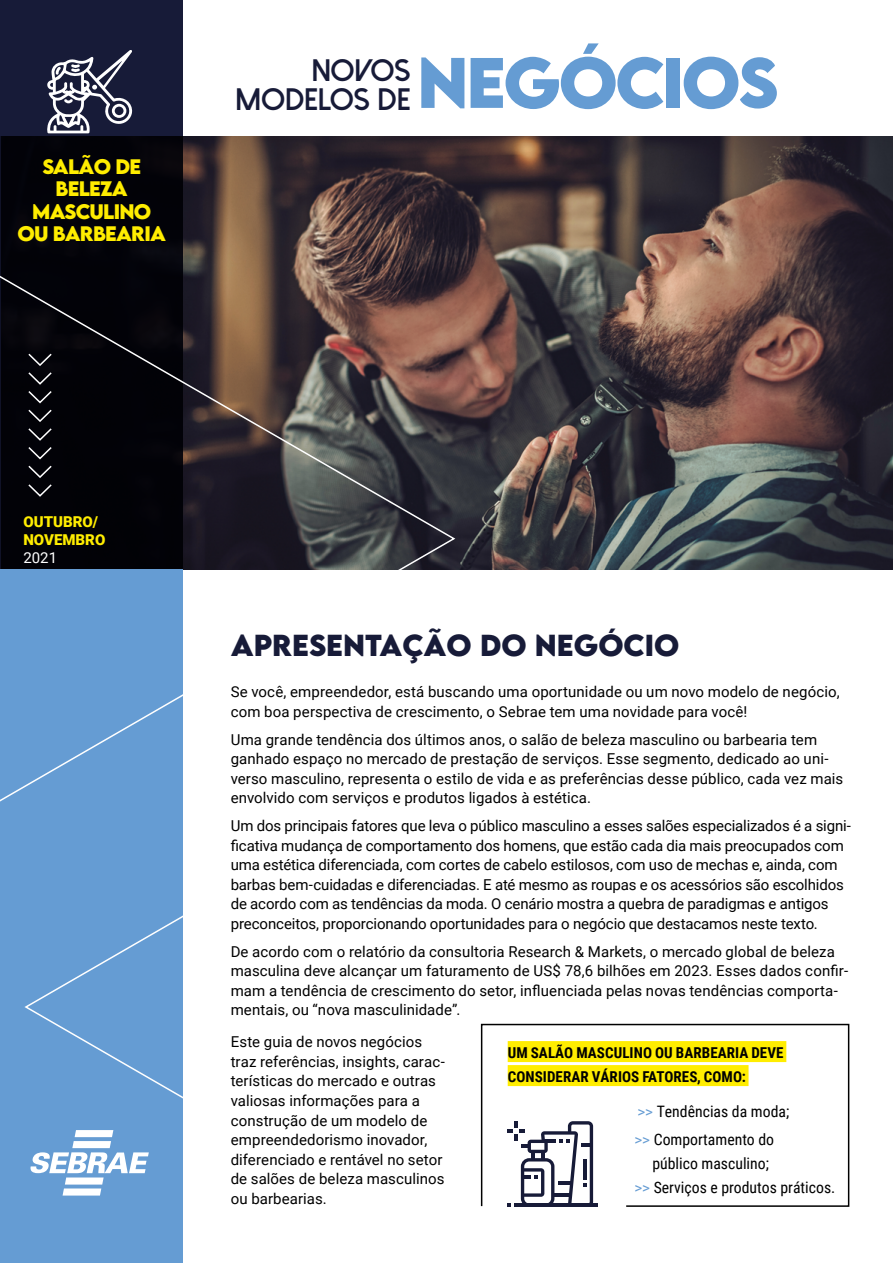
<style>
.page{position:relative;width:893px;height:1263px;background:#fff}
.page>*{position:absolute;margin:0;border:0;box-sizing:border-box;transform-origin:0 0}
.t1{font:800 31.05px/29px "Dolce Vita";color:#171b38}
.t2{font:700 27px "LEMONMILK";color:#171b38}
.t3{font:700 18.75px/22.4px "LEMONMILK";letter-spacing:-.04em;color:#ffed00;text-align:center}
.t4{font:15.75px/28.2px "Roboto Condensed";color:#000}
.t5{font:15px/19.5px "Roboto";letter-spacing:.005em;color:#000}
.t6{font:700 15px/24px "Roboto Condensed";letter-spacing:.005em;color:#000}
.t7{font:900 15px/18px "Roboto";color:#ffed00}
.t8{font:15px "Roboto";color:#fff}
.s1{font-family:"LEMONMILK";font-weight:700;font-size:63.45px;color:#659cd3}
.s2{font-family:"Roboto";font-size:15px;color:#659cd3}
</style>
<div class="page">
<img style="left:183px;top:136px;width:709px;height:433px">
<svg style="left:0;top:0;width:183px;height:271px;background:#0b0d1c"></svg>
<div style="left:0;top:569px;width:183px;height:694px;background:#659cd3"></div>
<svg style="left:0;top:271px;width:456px;height:531px"></svg>
<svg style="left:24px;top:740px;width:432px;height:456px"></svg>
<svg style="left:480px;top:1023px;width:370px;height:184px"></svg>
<svg style="left:31px;top:1130px;width:118px;height:65px"></svg>
<hr style="left:514px;top:1203px;width:84px;height:4px;background:#171b38">
<svg style="left:507px;top:1121px;width:86px;height:86px"></svg>
<div style="left:508px;top:1041px;width:278px;height:21px;background:#ffed00"></div>
<div style="left:508px;top:1065px;width:240px;height:21px;background:#ffed00"></div>
<svg style="left:46px;top:50px;width:87px;height:83px"></svg>
<p class="t3" style="left:18px;top:156px;width:150px">SALÃO DE<br>BELEZA<br>MASCULINO<br>OU BARBEARIA</p>
<h1 class="t1" style="left:235px;top:56px;width:545px;text-indent:76px">NOVOS<br>MODELOS DE <span class="s1">NEGÓCIOS</span></h1>
<p class="t7" style="left:23px;top:512px;width:83px">OUTUBRO/<br>NOVEMBRO</p>
<p class="t8" style="left:23px;top:547px;width:35px">2021</p>
<h2 class="t2" style="left:231px;top:627px;width:450px">APRESENTAÇÃO DO NEGÓCIO</h2>
<p class="t5" style="left:231px;top:682px;width:610px">Se você, empreendedor, está buscando uma oportunidade ou um novo modelo de negócio, com boa perspectiva de crescimento, o Sebrae tem uma novidade para você!</p>
<p class="t5" style="left:231px;top:729px;width:614px">Uma grande tendência dos últimos anos, o salão de beleza masculino ou barbearia tem ganhado espaço no mercado de prestação de serviços. Esse segmento, dedicado ao uni&shy;verso masculino, representa o estilo de vida e as preferências desse público, cada vez mais envolvido com serviços e produtos ligados à estética.</p>
<p class="t5" style="left:231px;top:816px;width:622px">Um dos principais fatores que leva o público masculino a esses salões especializados é a signi&shy;ficativa mudança de comportamento dos homens, que estão cada dia mais preocupados com uma estética diferenciada, com cortes de cabelo estilosos, com uso de mechas e, ainda, com barbas bem-cuidadas e diferenciadas. E até mesmo as roupas e os acessórios são escolhidos de acordo com as tendências da moda. O cenário mostra a quebra de paradigmas e antigos preconceitos, proporcionando oportunidades para o negócio que destacamos neste texto.</p>
<p class="t5" style="left:231px;top:941px;width:619px">De acordo com o relatório da consultoria Research &amp; Markets, o mercado global de beleza masculina deve alcançar um faturamento de US$ 78,6 bilhões em 2023. Esses dados confir&shy;mam a tendência de crescimento do setor, influenciada pelas novas tendências comporta&shy;mentais, ou “nova masculinidade”.</p>
<p class="t5" style="left:231px;top:1032px;width:216px">Este guia de novos negócios traz referências, insights, carac&shy;terísticas do mercado e outras valiosas informações para a construção de um modelo de empreendedorismo inovador, diferenciado e rentável no setor de salões de beleza masculinos ou barbearias.</p>
<p class="t6" style="left:508px;top:1040px;width:277px">UM SALÃO MASCULINO OU BARBEARIA DEVE<br>CONSIDERAR VÁRIOS FATORES, COMO:</p>
<p class="t4" style="left:634px;top:1097px;width:156px"><span class="s2">&gt;&gt;</span> Tendências da moda; <span class="s2">&gt;&gt;</span> Comportamento do</p>
<p class="t4" style="left:634px;top:1151px;width:202px;line-height:24px;text-indent:18px">público masculino;<br><span class="s2">&gt;&gt;</span> Serviços e produtos práticos.</p>
</div>
